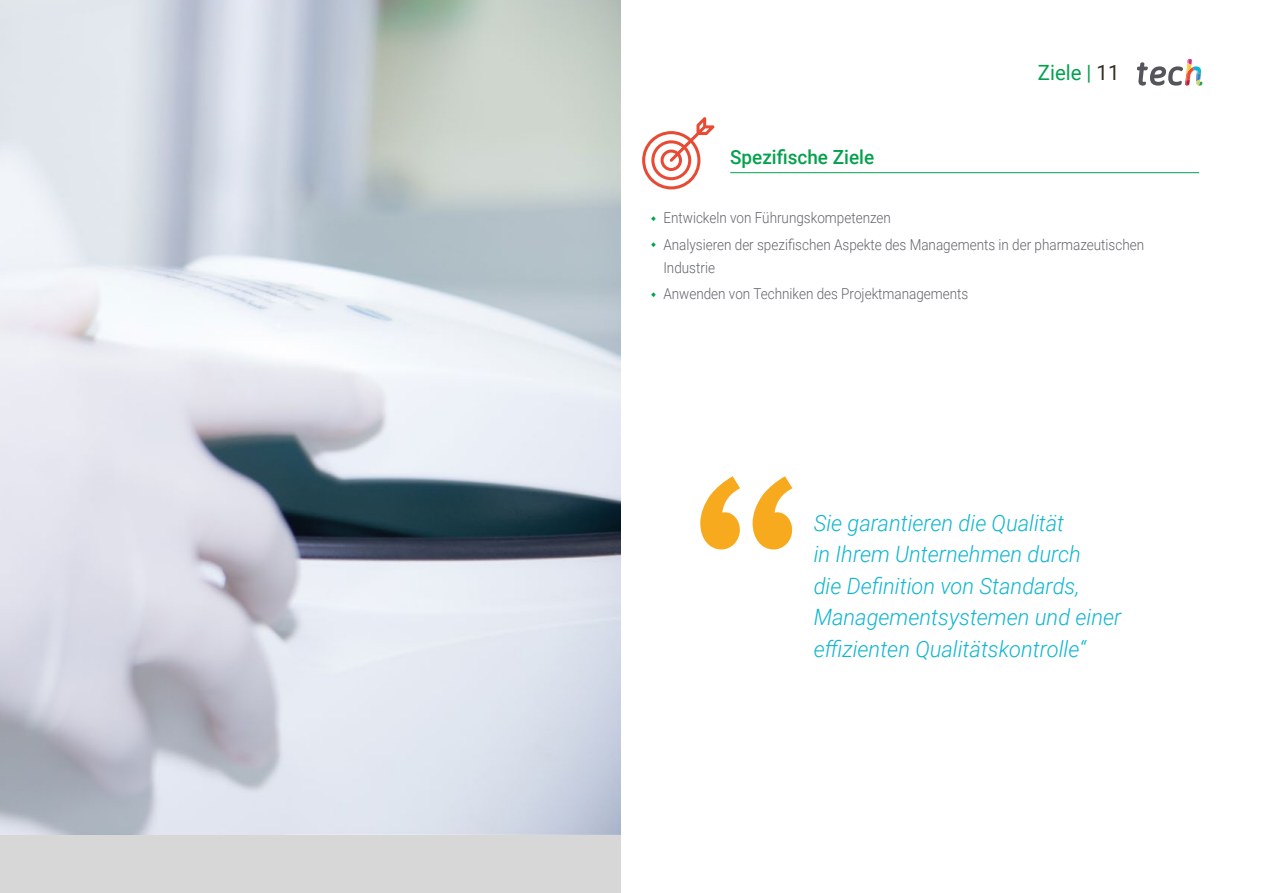
<style>
.page{position:relative;width:1263px;height:893px;background:#fff}
.page>*{position:absolute;margin:0;border:0;box-sizing:border-box;transform-origin:0 0}
.t1{font:italic 300 22.5px/31.5px "Roboto";color:#0fb6cf}
.t2{font:21px "Roboto";color:#04a14d}
.t3{font:500 19.5px "Roboto";color:#04a14d}
.t4{font:300 15px/26.7px "Roboto";color:#61646a;scale:.9 1}
.s1{color:#312e20}
</style>
<div class="page">
<hr style="left:730px;top:172px;width:469px;height:1px;background:#04a14d">
<svg style="left:642px;top:117px;width:72px;height:72px"></svg>
<div style="left:0;top:0;width:621px;height:893px;background:#d6d7d6"></div>
<img style="left:0;top:0;width:621px;height:834px">
<svg style="left:700px;top:476px;width:92px;height:73px"></svg>
<svg style="left:1137px;top:59px;width:65px;height:27px"></svg>
<h3 class="t3" style="left:730px;top:144px;width:145px">Spezifische Ziele</h3>
<h2 class="t2" style="left:1038px;top:57px;width:83px">Ziele | <span class="s1">11</span></h2>
<p class="t4" style="left:663px;top:204px;width:536px">Entwickeln von Führungskompetenzen<br>Analysieren der spezifischen Aspekte des Managements in der pharmazeutischen</p>
<p class="t4" style="left:663px;top:253px;width:340px">Industrie<br>Anwenden von Techniken des Projektmanagements</p>
<h1 class="t1" style="left:814px;top:506px;width:309px">Sie garantieren die Qualität<br>in Ihrem Unternehmen durch<br>die Definition von Standards,<br>Managementsystemen und einer effizienten Qualitätskontrolle“</h1>
</div>
